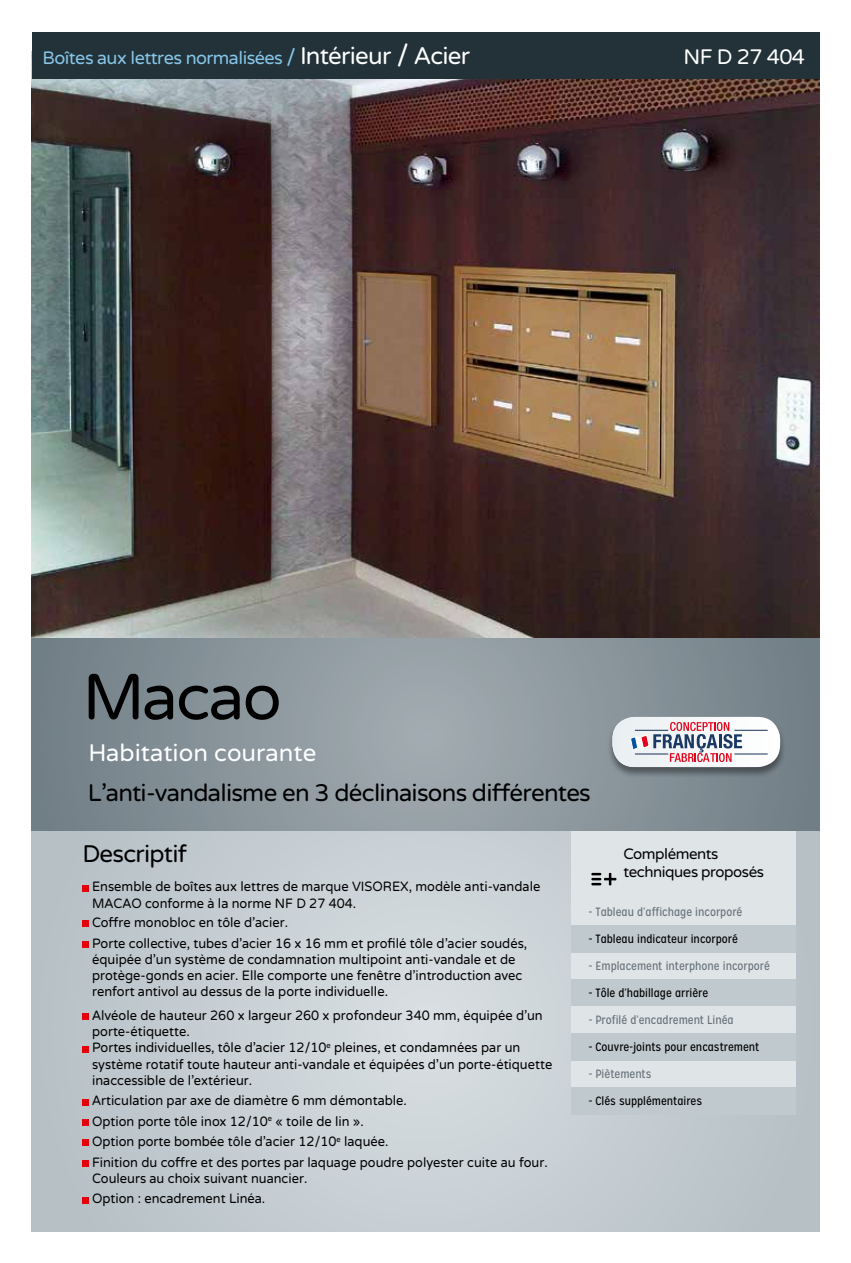
<style>
.page{position:relative;width:851px;height:1263px;background:#fff}
.page>*{position:absolute;margin:0;border:0;box-sizing:border-box;transform-origin:0 0}
.t1{font:64.5px "Varela Round";letter-spacing:-.03em;color:#000}
.t2{font:50.1px "Entypo";color:#000}
.t3{font:24px "Varela Round";letter-spacing:-.03em;color:#000}
.t4{font:24px "Varela Round";color:#fff}
.t5{font:21px "Varela Round";letter-spacing:-.03em;color:#fff}
.t6{font:18px "Varela Round";letter-spacing:-.03em;color:#87c5e9}
.t7{font:15px "Varela Round";letter-spacing:-.03em;color:#000}
.t8{font:13.5px/16.2px "Varela Round";color:#000;scale:.95 1}
.t9{font:12px "Mission Gothic";color:#000}
.t10{font:12px "Mission Gothic";color:#667279}
.s1{font-size:21px}
.s2{font-size:24px;color:#fff}
.s3{font-size:27px;color:#fff}
</style>
<div class="page">
<svg style="left:32px;top:830px;width:787px;height:401px;background:#c5cdd2"></svg>
<img style="left:32px;top:79px;width:787px;height:560px">
<div style="left:571px;top:817px;width:224px;height:108px;background:#dfe4e7"></div>
<div style="left:571px;top:952px;width:224px;height:27px;background:#dfe4e7"></div>
<div style="left:571px;top:925px;width:224px;height:27px;background:#c0c9ce"></div>
<div style="left:571px;top:979px;width:224px;height:27px;background:#c0c9ce"></div>
<div style="left:571px;top:1006px;width:224px;height:27px;background:#dfe4e7"></div>
<div style="left:571px;top:1060px;width:224px;height:27px;background:#dfe4e7"></div>
<div style="left:571px;top:1033px;width:224px;height:27px;background:#c0c9ce"></div>
<div style="left:571px;top:1087px;width:224px;height:27px;background:#c0c9ce"></div>
<svg style="left:32px;top:639px;width:787px;height:191px;background:#88949a"></svg>
<div style="left:32px;top:32px;width:787px;height:47px;background:#223238"></div>
<div style="left:82px;top:885px;width:7px;height:6px;background:#e3000b"></div>
<div style="left:82px;top:921px;width:7px;height:6px;background:#e3000b"></div>
<div style="left:82px;top:941px;width:7px;height:7px;background:#e3000b"></div>
<div style="left:82px;top:1013px;width:7px;height:7px;background:#e3000b"></div>
<div style="left:82px;top:1046px;width:7px;height:6px;background:#e3000b"></div>
<div style="left:82px;top:1099px;width:7px;height:6px;background:#e3000b"></div>
<div style="left:82px;top:1119px;width:7px;height:7px;background:#e3000b"></div>
<div style="left:82px;top:1140px;width:7px;height:6px;background:#e3000b"></div>
<div style="left:82px;top:1160px;width:7px;height:6px;background:#e3000b"></div>
<div style="left:82px;top:1197px;width:7px;height:6px;background:#e3000b"></div>
<div style="left:607px;top:717px;width:178px;height:61px;background:#000;opacity:.4"></div>
<svg style="left:612px;top:717px;width:168px;height:50px"></svg>
<hr style="left:634px;top:754px;width:34px;height:1px;background:#1c3256">
<hr style="left:734px;top:754px;width:33px;height:1px;background:#1c3256">
<hr style="left:734px;top:730px;width:33px;height:1px;background:#1c3256">
<hr style="left:634px;top:730px;width:34px;height:1px;background:#1c3256">
<h3 class="t6" style="left:43px;top:48px;width:429px">Boîtes aux lettres normalisées <span class="s1">/</span> <span class="s2">Intérieur</span> <span class="s3">/</span> <span class="s2">Acier</span></h3>
<h3 class="t5" style="left:683px;top:45px;width:123px">NF D 27 404</h3>
<h1 class="t1" style="left:82px;top:660px;width:201px">Macao</h1>
<h3 class="t4" style="left:88px;top:739px;width:229px">Habitation courante</h3>
<h3 class="t3" style="left:88px;top:778px;width:504px">L’anti-vandalisme en 3 déclinaisons différentes</h3>
<h3 class="t3" style="left:82px;top:840px;width:106px">Descriptif</h3>
<p class="t8" style="left:92px;top:879px;width:473px">Ensemble de boîtes aux lettres de marque VISOREX, modèle anti-vandale<br>MACAO conforme à la norme NF D 27 404.</p>
<p class="t8" style="left:92px;top:913px;width:459px;line-height:20.4px">Coffre monobloc en tôle d’acier.<br>Porte collective, tubes d’acier 16 x 16 mm et profilé tôle d’acier soudés,</p>
<p class="t8" style="left:92px;top:951px;width:454px">équipée d’un système de condamnation multipoint anti-vandale et de protège-gonds en acier. Elle comporte une fenêtre d’introduction avec renfort antivol au dessus de la porte individuelle.</p>
<p class="t8" style="left:92px;top:1007px;width:486px">Alvéole de hauteur 260 x largeur 260 x profondeur 340 mm, équipée d’un porte-étiquette.<br>Portes individuelles, tôle d’acier 12/10<sup>e</sup> pleines, et condamnées par un système rotatif toute hauteur anti-vandale et équipées d’un porte-étiquette inaccessible de l’extérieur.</p>
<p class="t8" style="left:92px;top:1091px;width:481px;line-height:20.4px">Articulation par axe de diamètre 6 mm démontable.<br>Option porte tôle inox 12/10<sup>e</sup> « toile de lin ».<br>Option porte bombée tôle d’acier 12/10<sup>e</sup> laquée.<br>Finition du coffre et des portes par laquage poudre polyester cuite au four.</p>
<p class="t8" style="left:92px;top:1168px;width:228px;line-height:20.4px">Couleurs au choix suivant nuancier.<br>Option : encadrement Linéa.</p>
<p class="t7" style="left:623px;top:845px;width:96px">Compléments</p>
<h2 class="t2" style="left:588px;top:845px;width:32px">j</h2>
<p class="t7" style="left:623px;top:863px;width:142px">techniques proposés</p>
<p class="t10" style="left:588px;top:904px;width:155px">- Tableau d’affichage incorporé</p>
<p class="t9" style="left:588px;top:931px;width:150px">- Tableau indicateur incorporé</p>
<p class="t10" style="left:588px;top:958px;width:182px">- Emplacement interphone incorporé</p>
<p class="t9" style="left:588px;top:985px;width:121px">- Tôle d’habillage arrière</p>
<p class="t10" style="left:588px;top:1012px;width:146px">- Profilé d’encadrement Linéa</p>
<p class="t9" style="left:588px;top:1039px;width:172px">- Couvre-joints pour encastrement</p>
<p class="t10" style="left:588px;top:1066px;width:64px">- Piètements</p>
<p class="t9" style="left:588px;top:1093px;width:115px">- Clés supplémentaires</p>
</div>
